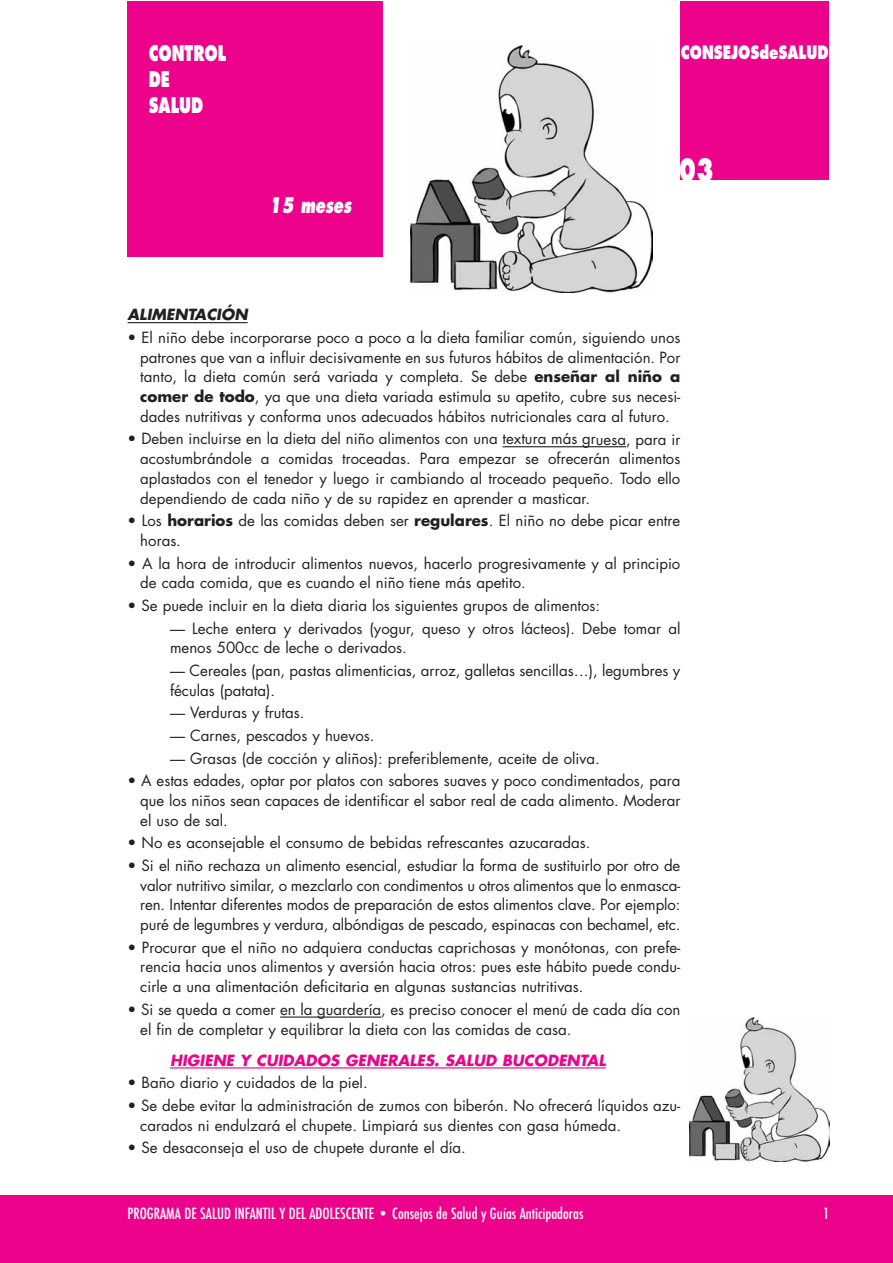
<style>
.page{position:relative;width:893px;height:1263px;background:#fff}
.page>*{position:absolute;margin:0;border:0;box-sizing:border-box;transform-origin:0 0}
.t1{font:800 30px "Futura";color:#fff;scale:.7 1}
.t2{font:800 21px/26px "Futura";color:#fff;scale:.7 1}
.t3{font:italic 800 21px "Futura";color:#fff;scale:.7 1}
.t4{font:800 18px "Futura";color:#fff;scale:.75 1}
.t5{font:15px/19.6px "Futura";color:#231f20}
.t6{font:500 condensed 15px "Futura";color:#fff}
.t7{font:italic 700 15px "Futura";color:#ed028c}
.t8{font:italic 700 15px "Futura";color:#231f20}
.s1{font-weight:700}
</style>
<div class="page">
<div style="left:0;top:1195px;width:892px;height:68px;background:#ed028c"></div>
<hr style="left:128px;top:322px;width:68px;height:1px;background:#231f20">
<hr style="left:195px;top:322px;width:53px;height:1px;background:#231f20">
<hr style="left:502px;top:446px;width:94px;height:1px;background:#231f20">
<hr style="left:596px;top:446px;width:30px;height:1px;background:#231f20">
<hr style="left:280px;top:1016px;width:67px;height:2px;background:#231f20">
<hr style="left:347px;top:1016px;width:34px;height:2px;background:#231f20">
<hr style="left:170px;top:1067px;width:418px;height:1px;background:#ed028c">
<svg style="left:587px;top:1067px;width:19px;height:1px"></svg>
<div style="left:128px;top:1px;width:255px;height:255px;background:#ed028c"></div>
<div style="left:680px;top:1px;width:149px;height:179px;background:#ed028c"></div>
<img style="left:410px;top:45px;width:243px;height:248px">
<img style="left:689px;top:1018px;width:141px;height:144px">
<h2 class="t2" style="left:149px;top:42px;width:112px">CONTROL<br>DE<br>SALUD</h2>
<h2 class="t3" style="left:269px;top:196px;width:119px">15 meses</h2>
<p class="t4" style="left:681px;top:44px;width:198px">CONSEJOSdeSALUD</p>
<h1 class="t1" style="left:679px;top:157px;width:51px">03</h1>
<p class="t8" style="left:128px;top:308px;width:122px">ALIMENTACIÓN</p>
<p class="t5" style="left:140px;top:329px;width:542px;text-align:justify;text-indent:-13px">• El niño debe incorporarse poco a poco a la dieta familiar común, siguiendo unos patrones que van a influir decisivamente en sus futuros hábitos de alimentación. Por tanto, la dieta común será variada y completa. Se debe <span class="s1">enseñar al niño a comer de todo</span>, ya que una dieta variada estimula su apetito, cubre sus necesi&shy;dades nutritivas y conforma unos adecuados hábitos nutricionales cara al futuro.</p>
<p class="t5" style="left:140px;top:430px;width:542px;text-align:justify;text-indent:-13px">• Deben incluirse en la dieta del niño alimentos con una textura más gruesa, para ir acostumbrándole a comidas troceadas. Para empezar se ofrecerán alimentos aplastados con el tenedor y luego ir cambiando al troceado pequeño. Todo ello dependiendo de cada niño y de su rapidez en aprender a masticar.</p>
<p class="t5" style="left:140px;top:512px;width:541px;text-indent:-13px">• Los <span class="s1">horarios</span> de las comidas deben ser <span class="s1">regulares</span>. El niño no debe picar entre horas.</p>
<p class="t5" style="left:140px;top:554px;width:542px;text-indent:-13px">• A la hora de introducir alimentos nuevos, hacerlo progresivamente y al principio de cada comida, que es cuando el niño tiene más apetito.</p>
<p class="t5" style="left:128px;top:597px;width:474px">• Se puede incluir en la dieta diaria los siguientes grupos de alimentos:</p>
<p class="t5" style="left:170px;top:619px;width:512px">— Leche entera y derivados (yogur, queso y otros lácteos). Debe tomar al menos 500cc de leche o derivados.</p>
<p class="t5" style="left:170px;top:662px;width:512px">— Cereales (pan, pastas alimenticias, arroz, galletas sencillas…), legumbres y féculas (patata).</p>
<p class="t5" style="left:170px;top:704px;width:136px">— Verduras y frutas.</p>
<p class="t5" style="left:170px;top:727px;width:206px">— Carnes, pescados y huevos.</p>
<p class="t5" style="left:170px;top:750px;width:431px">— Grasas (de cocción y aliños): preferiblemente, aceite de oliva.</p>
<p class="t5" style="left:140px;top:772px;width:542px;text-align:justify;text-indent:-13px">• A estas edades, optar por platos con sabores suaves y poco condimentados, para que los niños sean capaces de identificar el sabor real de cada alimento. Moderar el uso de sal.</p>
<p class="t5" style="left:128px;top:834px;width:464px">• No es aconsejable el consumo de bebidas refrescantes azucaradas.</p>
<p class="t5" style="left:140px;top:857px;width:542px;text-align:justify;text-indent:-13px">• Si el niño rechaza un alimento esencial, estudiar la forma de sustituirlo por otro de valor nutritivo similar, o mezclarlo con condimentos u otros alimentos que lo enmasca&shy;ren. Intentar diferentes modos de preparación de estos alimentos clave. Por ejemplo: puré de legumbres y verdura, albóndigas de pescado, espinacas con bechamel, etc.</p>
<p class="t5" style="left:140px;top:939px;width:542px;text-align:justify;text-indent:-13px">• Procurar que el niño no adquiera conductas caprichosas y monótonas, con prefe&shy;rencia hacia unos alimentos y aversión hacia otros: pues este hábito puede condu&shy;cirle a una alimentación deficitaria en algunas sustancias nutritivas.</p>
<p class="t5" style="left:140px;top:1001px;width:541px;text-indent:-13px">• Si se queda a comer en la guardería, es preciso conocer el menú de cada día con el fin de completar y equilibrar la dieta con las comidas de casa.</p>
<p class="t7" style="left:170px;top:1053px;width:437px">HIGIENE Y CUIDADOS GENERALES. SALUD BUCODENTAL</p>
<p class="t5" style="left:128px;top:1074px;width:242px">• Baño diario y cuidados de la piel.</p>
<p class="t5" style="left:140px;top:1097px;width:542px;text-indent:-13px">• Se debe evitar la administración de zumos con biberón. No ofrecerá líquidos azu&shy;carados ni endulzará el chupete. Limpiará sus dientes con gasa húmeda.</p>
<p class="t5" style="left:128px;top:1139px;width:340px">• Se desaconseja el uso de chupete durante el día.</p>
<p class="t6" style="left:128px;top:1205px;width:457px">PROGRAMA DE SALUD INFANTIL Y DEL ADOLESCENTE • Consejos de Salud y Guías Anticipadoras</p>
<p class="t6" style="left:823px;top:1205px;width:8px">1</p>
</div>
